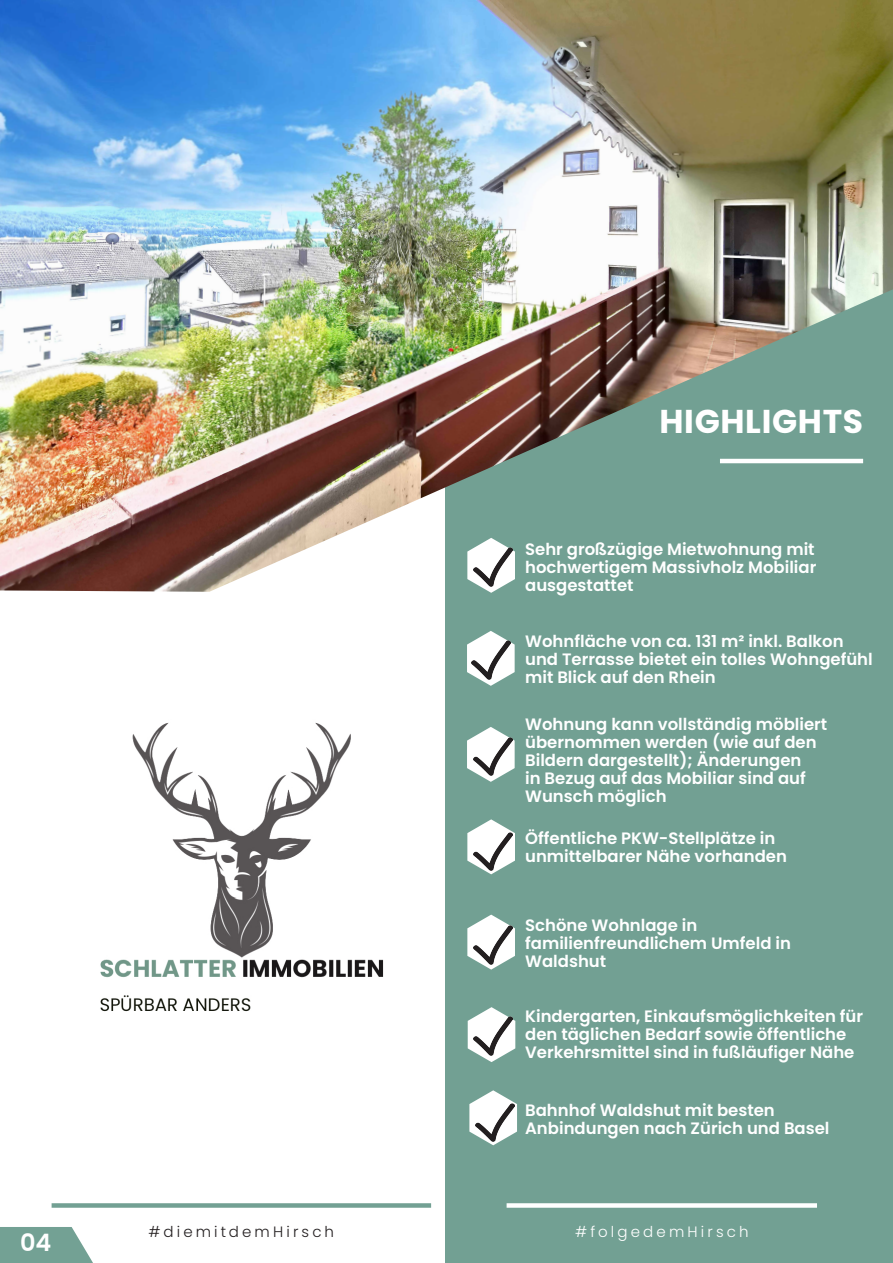
<style>
.page{position:relative;width:893px;height:1263px;background:#fff}
.page>*{position:absolute;margin:0;border:0;box-sizing:border-box;transform-origin:0 0}
.t1{font:700 33px "Poppins";letter-spacing:.02em;color:#fff}
.t2{font:600 24px "Poppins";color:#fff}
.t3{font:600 16.5px/18px "Poppins";color:#fff}
.t4{font:300 15px "Poppins";letter-spacing:.21em;color:#231f20}
.t5{font:300 15px "Poppins";letter-spacing:.21em;color:#fff}
</style>
<div class="page">
<div style="left:445px;top:266px;width:448px;height:997px;background:#72a093"></div>
<svg style="left:467px;top:631px;width:48px;height:55px"></svg>
<div style="left:52px;top:1203px;width:379px;height:5px;background:#72a093"></div>
<div style="left:507px;top:1203px;width:310px;height:5px;background:#fff"></div>
<svg style="left:467px;top:727px;width:48px;height:55px"></svg>
<svg style="left:467px;top:819px;width:48px;height:55px"></svg>
<svg style="left:467px;top:915px;width:48px;height:54px"></svg>
<svg style="left:468px;top:1007px;width:47px;height:55px"></svg>
<img style="left:0;top:0;width:892px;height:592px">
<svg style="left:892px;top:0;width:1px;height:290px"></svg>
<img style="left:474px;top:548px;width:38px;height:38px">
<img style="left:471px;top:641px;width:39px;height:38px">
<img style="left:474px;top:737px;width:38px;height:39px">
<img style="left:474px;top:832px;width:38px;height:39px">
<img style="left:474px;top:926px;width:38px;height:38px">
<img style="left:474px;top:1017px;width:38px;height:38px">
<svg style="left:0;top:1227px;width:93px;height:36px;background:#82aba0"></svg>
<svg style="left:469px;top:1090px;width:48px;height:55px"></svg>
<img style="left:475px;top:1103px;width:39px;height:38px">
<img style="left:100px;top:722px;width:284px;height:290px">
<p class="t2" style="left:20px;top:1228px;width:33px">04</p>
<p class="t1" style="left:659px;top:403px;width:205px">HIGHLIGHTS</p>
<p class="t3" style="left:525px;top:540px;width:293px;text-align:justify">Sehr großzügige Mietwohnung mit hochwertigem Massivholz Mobiliar ausgestattet</p>
<p class="t3" style="left:525px;top:633px;width:349px">Wohnfläche von ca. 131 m² inkl. Balkon und Terrasse bietet ein tolles Wohngefühl mit Blick auf den Rhein</p>
<p class="t3" style="left:525px;top:716px;width:304px">Wohnung kann vollständig möbliert übernommen werden (wie auf den<br>Bildern dargestellt); Änderungen<br>in Bezug auf das Mobiliar sind auf<br>Wunsch möglich</p>
<p class="t3" style="left:525px;top:829px;width:263px">Öffentliche PKW-Stellplätze in unmittelbarer Nähe vorhanden</p>
<p class="t3" style="left:525px;top:916px;width:267px">Schöne Wohnlage in familienfreundlichem Umfeld in<br>Waldshut</p>
<p class="t3" style="left:525px;top:1007px;width:339px">Kindergarten, Einkaufsmöglichkeiten für den täglichen Bedarf sowie öffentliche<br>Verkehrsmittel sind in fußläufiger Nähe</p>
<p class="t3" style="left:525px;top:1101px;width:306px">Bahnhof Waldshut mit besten<br>Anbindungen nach Zürich und Basel</p>
<p class="t4" style="left:149px;top:1223px;width:187px">#diemitdemHirsch</p>
<p class="t5" style="left:575px;top:1223px;width:175px">#folgedemHirsch</p>
</div>
